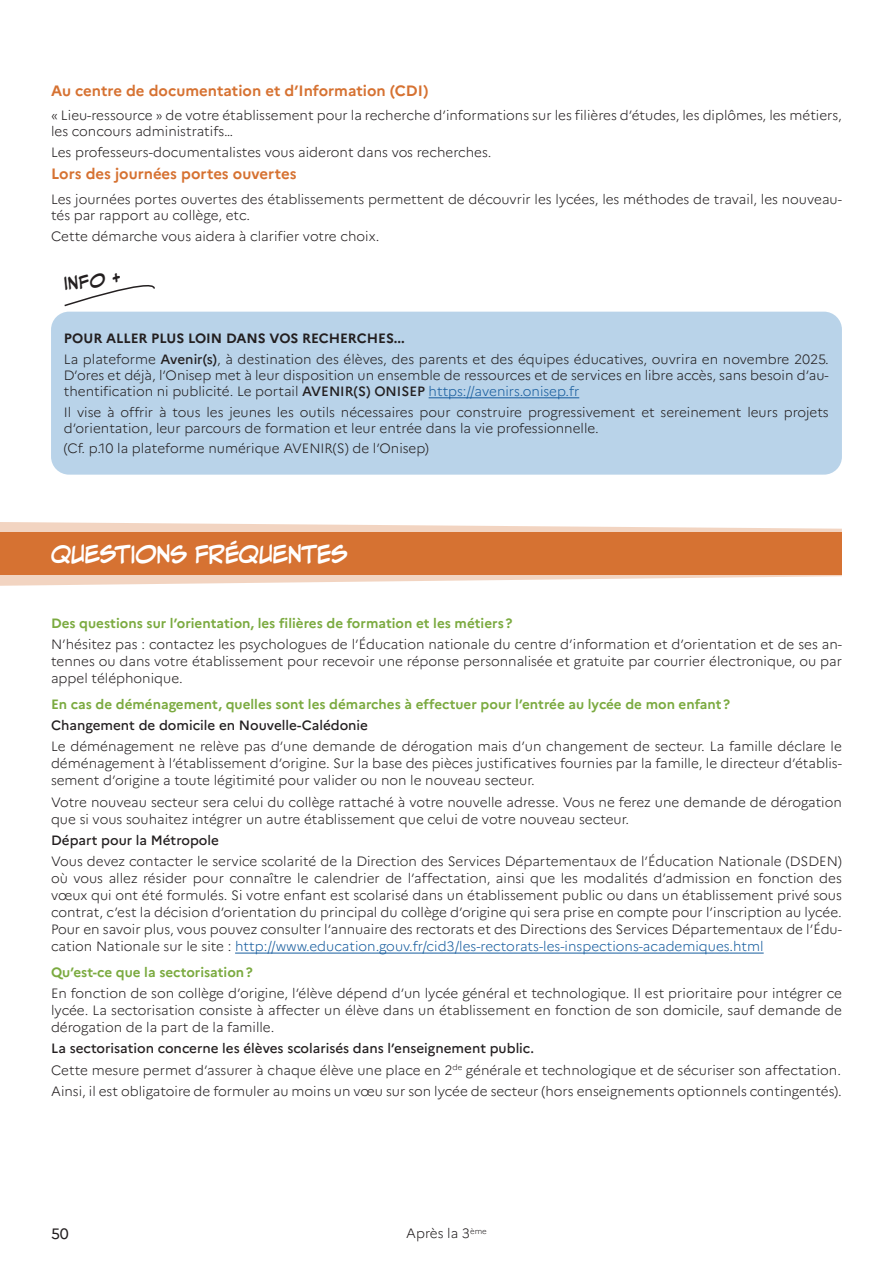
<style>
.page{position:relative;width:893px;height:1263px;background:#fff}
.page>*{position:absolute;margin:0;border:0;box-sizing:border-box;transform-origin:0 0}
.t1{font:24px "CC Mighty Mouth";letter-spacing:-.025em;color:#fff}
.t2{font:18px "CC Mighty Mouth";color:#231f20}
.t3{font:700 15px "Marianne";color:#d67232}
.t4{font:15px "Marianne";color:#231f20}
.t5{font:300 13.5px/17px "Marianne";color:#231f20}
.t6{font:700 13.5px "Marianne";color:#7baa40}
.t7{font:500 13.5px "Marianne";color:#231f20}
.s1{font-weight:700}
.s2{font-weight:500}
.s3{color:#175d9e}
</style>
<div class="page">
<svg style="left:0;top:522px;width:842px;height:64px;fill:#f2d4c1"></svg>
<div style="left:0;top:533px;width:842px;height:42px;background:#d67232"></div>
<hr style="left:235px;top:953px;width:529px;height:1px;background:#175d9e">
<div style="left:51px;top:312px;width:791px;height:163px;background:#b9d3e9;border-radius:18px"></div>
<hr style="left:429px;top:397px;width:150px;height:1px;background:#175d9e">
<svg style="left:64px;top:285px;width:91px;height:22px"></svg>
<p class="t3" style="left:51px;top:81px;width:379px">Au centre de documentation et d’Information (CDI)</p>
<p class="t5" style="left:51px;top:107px;width:792px;line-height:16.2px">« Lieu-ressource » de votre établissement pour la recherche d’informations sur les filières d’études, les diplômes, les métiers, les concours administratifs…</p>
<p class="t5" style="left:51px;top:144px;width:442px">Les professeurs-documentalistes vous aideront dans vos recherches.</p>
<p class="t3" style="left:51px;top:165px;width:247px">Lors des journées portes ouvertes</p>
<p class="t5" style="left:51px;top:191px;width:792px;line-height:16.2px">Les journées portes ouvertes des établissements permettent de découvrir les lycées, les méthodes de travail, les nouveau&shy;tés par rapport au collège, etc.</p>
<p class="t5" style="left:51px;top:227px;width:330px">Cette démarche vous aidera à clarifier votre choix.</p>
<h2 class="t2" style="left:62px;top:269px;width:59px;rotate:-6deg">INFO +</h2>
<p class="t5" style="left:64px;top:328px;width:767px;line-height:20.4px"><span class="s1">POUR ALLER PLUS LOIN DANS VOS RECHERCHES...<br></span>La plateforme <span class="s2">Avenir(s)</span>, à destination des élèves, des parents et des équipes éducatives, ouvrira en novembre 2025.</p>
<p class="t5" style="left:64px;top:367px;width:766px;line-height:16.2px">D’ores et déjà, l’Onisep met à leur disposition un ensemble de ressources et de services en libre accès, sans besoin d’au&shy;thentification ni publicité. Le portail <span class="s2">AVENIR(S) ONISEP</span> <span class="s3">https://avenirs.onisep.fr</span></p>
<p class="t5" style="left:64px;top:404px;width:766px;line-height:16.2px">Il vise à offrir à tous les jeunes les outils nécessaires pour construire progressivement et sereinement leurs projets d’orientation, leur parcours de formation et leur entrée dans la vie professionnelle.</p>
<p class="t5" style="left:64px;top:440px;width:367px">(Cf. p.10 la plateforme numérique AVENIR(S) de l’Onisep)</p>
<h1 class="t1" style="left:51px;top:535px;width:49px">QUESTIO</h1>
<h1 class="t1" style="left:157px;top:535px;width:161px">NS FRÉQUENTES</h1>
<p class="t6" style="left:51px;top:615px;width:463px">Des questions sur l’orientation, les filières de formation et les métiers?</p>
<p class="t5" style="left:51px;top:636px;width:792px;text-align:justify">N’hésitez pas : contactez les psychologues de l’Éducation nationale du centre d’information et d’orientation et de ses an&shy;tennes ou dans votre établissement pour recevoir une réponse personnalisée et gratuite par courrier électronique, ou par appel téléphonique.</p>
<p class="t6" style="left:51px;top:696px;width:681px">En cas de déménagement, quelles sont les démarches à effectuer pour l’entrée au lycée de mon enfant?</p>
<p class="t7" style="left:51px;top:717px;width:319px">Changement de domicile en Nouvelle-Calédonie</p>
<p class="t5" style="left:51px;top:738px;width:792px;text-align:justify">Le déménagement ne relève pas d’une demande de dérogation mais d’un changement de secteur. La famille déclare le déménagement à l’établissement d’origine. Sur la base des pièces justificatives fournies par la famille, le directeur d’établis&shy;sement d’origine a toute légitimité pour valider ou non le nouveau secteur.</p>
<p class="t5" style="left:51px;top:793px;width:792px">Votre nouveau secteur sera celui du collège rattaché à votre nouvelle adresse. Vous ne ferez une demande de dérogation que si vous souhaitez intégrer un autre établissement que celui de votre nouveau secteur.</p>
<p class="t7" style="left:51px;top:832px;width:170px">Départ pour la Métropole</p>
<p class="t5" style="left:51px;top:853px;width:792px;text-align:justify">Vous devez contacter le service scolarité de la Direction des Services Départementaux de l’Éducation Nationale (DSDEN) où vous allez résider pour connaître le calendrier de l’affectation, ainsi que les modalités d’admission en fonction des vœux qui ont été formulés. Si votre enfant est scolarisé dans un établissement public ou dans un établissement privé sous contrat, c’est la décision d’orientation du principal du collège d’origine qui sera prise en compte pour l’inscription au lycée.<br>Pour en savoir plus, vous pouvez consulter l’annuaire des rectorats et des Directions des Services Départementaux de l’Édu&shy;cation Nationale sur le site : <span class="s3">http://www.education.gouv.fr/cid3/les-rectorats-les-inspections-academiques.html</span></p>
<p class="t6" style="left:51px;top:964px;width:203px">Qu’est-ce que la sectorisation?</p>
<p class="t5" style="left:51px;top:985px;width:792px;text-align:justify">En fonction de son collège d’origine, l’élève dépend d’un lycée général et technologique. Il est prioritaire pour intégrer ce lycée. La sectorisation consiste à affecter un élève dans un établissement en fonction de son domicile, sauf demande de dérogation de la part de la famille.</p>
<p class="t5" style="left:51px;top:1038px;width:792px;line-height:21.3px"><span class="s2">La sectorisation concerne les élèves scolarisés dans l’enseignement public.<br></span>Cette mesure permet d’assurer à chaque élève une place en 2<sup>de</sup> générale et technologique et de sécuriser son affectation.<br>Ainsi, il est obligatoire de formuler au moins un vœu sur son lycée de secteur (hors enseignements optionnels contingentés).</p>
<p class="t4" style="left:51px;top:1225px;width:19px">50</p>
<p class="t5" style="left:406px;top:1225px;width:82px">Après la 3<sup>ème</sup></p>
</div>
